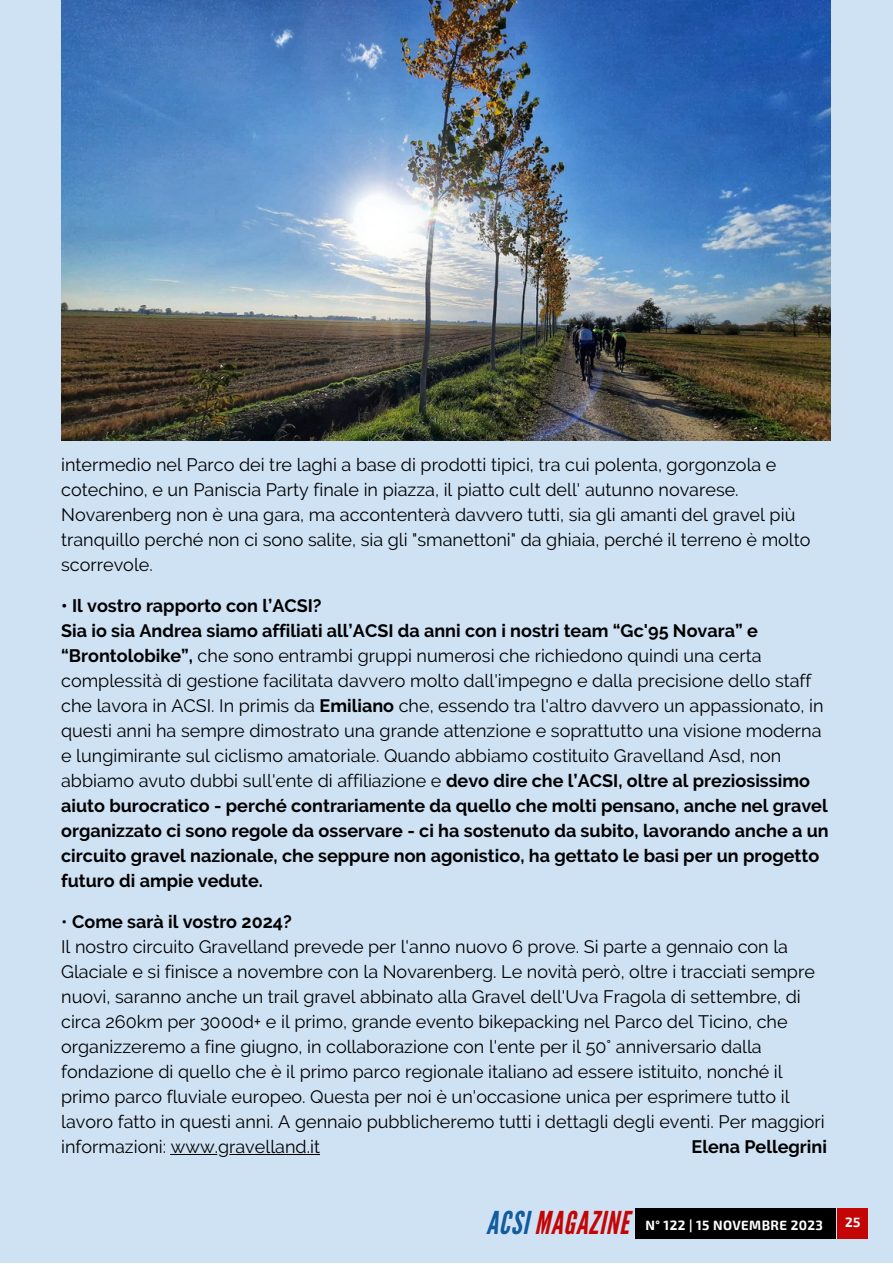
<style>
.page{position:relative;width:893px;height:1264px;background:#fff}
.page>*{position:absolute;margin:0;border:0;box-sizing:border-box;transform-origin:0 0}
.t1{font:italic 31.5px "League Gothic";letter-spacing:.03em;color:#c40505}
.t2{font:18px/25px "Raleway";color:#000}
.t3{font:700 18px "Raleway";color:#000}
.t4{font:700 13.2px "Exo 2";letter-spacing:.03em;color:#fff}
.s1{font-weight:700}
.s2{font-weight:400}
.s3{color:#115b9f}
</style>
<div class="page">
<div style="left:0;top:0;width:892px;height:1262px;background:#cfe2f4"></div>
<div style="left:635px;top:1208px;width:201px;height:31px;background:#000"></div>
<div style="left:836px;top:1208px;width:31px;height:31px;background:#c40505"></div>
<img style="left:61px;top:0;width:769px;height:441px">
<hr style="left:171px;top:1154px;width:149px;height:1px;background:#000">
<p class="t2" style="left:61px;top:452px;width:750px">intermedio nel Parco dei tre laghi a base di prodotti tipici, tra cui polenta, gorgonzola e cotechino, e un Paniscia Party finale in piazza, il piatto cult dell' autunno novarese.<br>Novarenberg non è una gara, ma accontenterà davvero tutti, sia gli amanti del gravel più tranquillo perché non ci sono salite, sia gli "smanettoni" da ghiaia, perché il terreno è molto scorrevole.</p>
<p class="t3" style="left:61px;top:595px;width:262px">• Il vostro rapporto con l’ACSI?</p>
<p class="t2" style="left:61px;top:618px;width:769px"><span class="s1">Sia io sia Andrea siamo affiliati all’ACSI da anni con i nostri team “Gc'95 Novara” e “Brontolobike”,</span> che sono entrambi gruppi numerosi che richiedono quindi una certa complessità di gestione facilitata davvero molto dall'impegno e dalla precisione dello staff che lavora in ACSI. In primis da <span class="s1">Emiliano</span> che, essendo tra l'altro davvero un appassionato, in questi anni ha sempre dimostrato una grande attenzione e soprattutto una visione moderna e lungimirante sul ciclismo amatoriale. Quando abbiamo costituito Gravelland Asd, non abbiamo avuto dubbi sull'ente di affiliazione e <span class="s1">devo dire che l’ACSI, oltre al preziosissimo aiuto burocratico - perché contrariamente da quello che molti pensano, anche nel gravel organizzato ci sono regole da osservare - ci ha sostenuto da subito, lavorando anche a un circuito gravel nazionale, che seppure non agonistico, ha gettato le basi per un progetto futuro di ampie vedute.</span></p>
<p class="t3" style="left:61px;top:911px;width:232px"><span class="s2">•</span> Come sarà il vostro 2024?</p>
<p class="t2" style="left:61px;top:934px;width:765px">Il nostro circuito Gravelland prevede per l'anno nuovo 6 prove. Si parte a gennaio con la Glaciale e si finisce a novembre con la Novarenberg. Le novità però, oltre i tracciati sempre nuovi, saranno anche un trail gravel abbinato alla Gravel dell'Uva Fragola di settembre, di circa 260km per 3000d+ e il primo, grande evento bikepacking nel Parco del Ticino, che organizzeremo a fine giugno, in collaborazione con l'ente per il 50° anniversario dalla fondazione di quello che è il primo parco regionale italiano ad essere istituito, nonché il primo parco fluviale europeo. Questa per noi è un'occasione unica per esprimere tutto il lavoro fatto in questi anni. A gennaio pubblicheremo tutti i dettagli degli eventi. Per maggiori informazioni: www.gravelland.it</p>
<p class="t3" style="left:691px;top:1136px;width:137px">Elena Pellegrini</p>
<p class="t1" style="left:486px;top:1204px;width:144px"><span class="s3">ACSI</span> MAGAZINE</p>
<p class="t4" style="left:645px;top:1216px;width:179px">N° 122 | 15 NOVEMBRE 2023</p>
<p class="t4" style="left:845px;top:1213px;width:17px">25</p>
</div>
